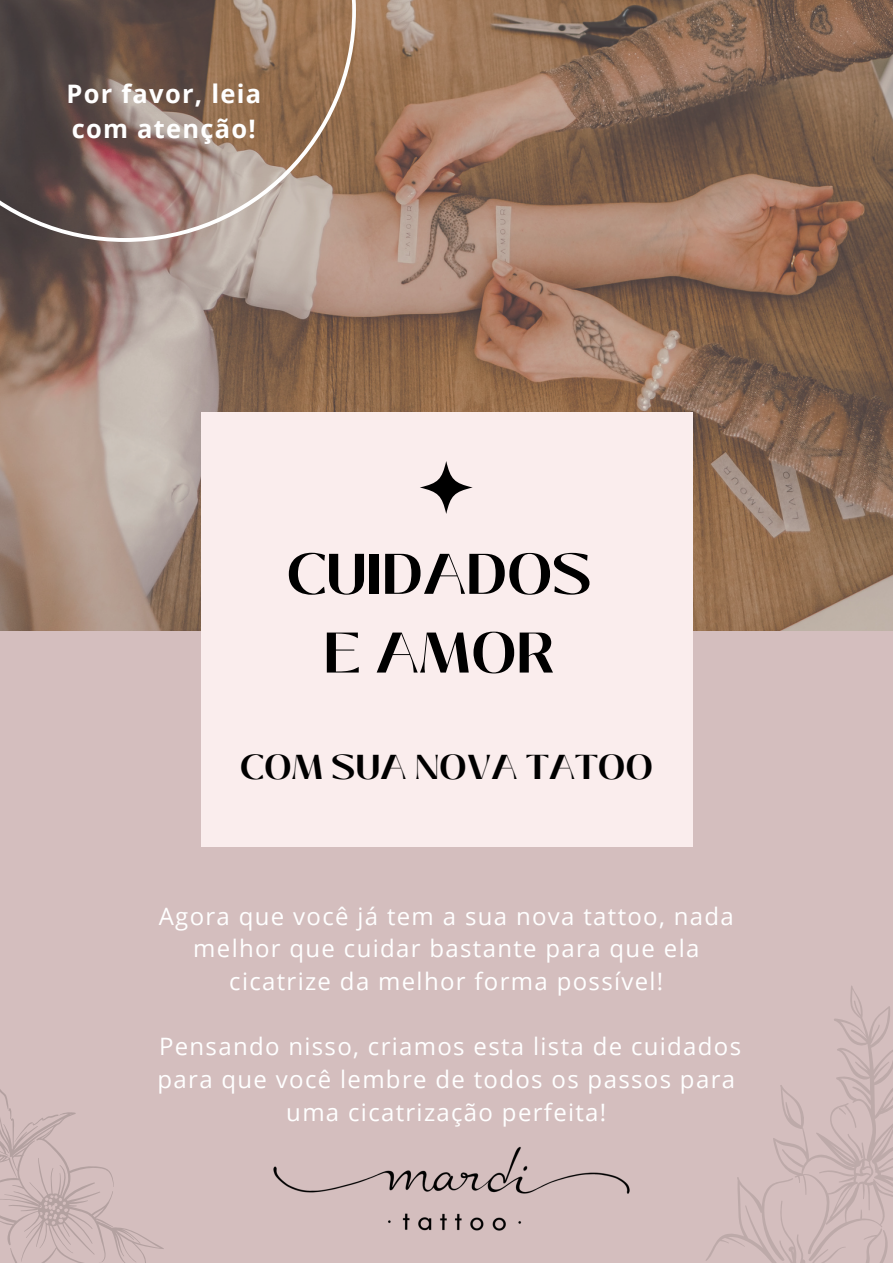
<style>
.page{position:relative;width:893px;height:1264px;background:#fff}
.page>*{position:absolute;margin:0;border:0;box-sizing:border-box;transform-origin:0 0}
.t1{font:700 57px/78.8px "Black Mango";letter-spacing:.01em;color:#000;text-align:center}
.t2{font:700 34.5px "Black Mango";letter-spacing:.01em;color:#000}
.t3{font:700 25.5px/34.8px "Open Sans";letter-spacing:.05em;color:#fff}
.t4{font:24px/32.5px "Open Sans";letter-spacing:.055em;color:#fff;text-align:center}
</style>
<div class="page">
<div style="left:0;top:0;width:892px;height:1262px;background:#d4bebe"></div>
<img style="left:0;top:0;width:892px;height:630px">
<div style="left:201px;top:413px;width:491px;height:433px;background:#faeded"></div>
<svg style="left:420px;top:461px;width:52px;height:53px"></svg>
<svg style="left:0;top:1089px;width:164px;height:173px"></svg>
<svg style="left:706px;top:986px;width:186px;height:276px"></svg>
<img style="left:273px;top:1146px;width:357px;height:85px">
<svg style="left:0;top:0;width:356px;height:242px"></svg>
<p class="t3" style="left:67px;top:75px;width:196px">Por favor, leia com atenção!</p>
<h1 class="t1" style="left:287px;top:535px;width:307px">CUIDADOS<br>E AMOR</h1>
<h2 class="t2" style="left:240px;top:741px;width:414px">COM SUA NOVA TATOO</h2>
<p class="t4" style="left:159px;top:899px;width:576px">Agora que você já tem a sua nova tattoo, nada melhor que cuidar bastante para que ela cicatrize da melhor forma possível!</p>
<p class="t4" style="left:157px;top:1029px;width:585px">Pensando nisso, criamos esta lista de cuidados para que você lembre de todos os passos para uma cicatrização perfeita!</p>
</div>
